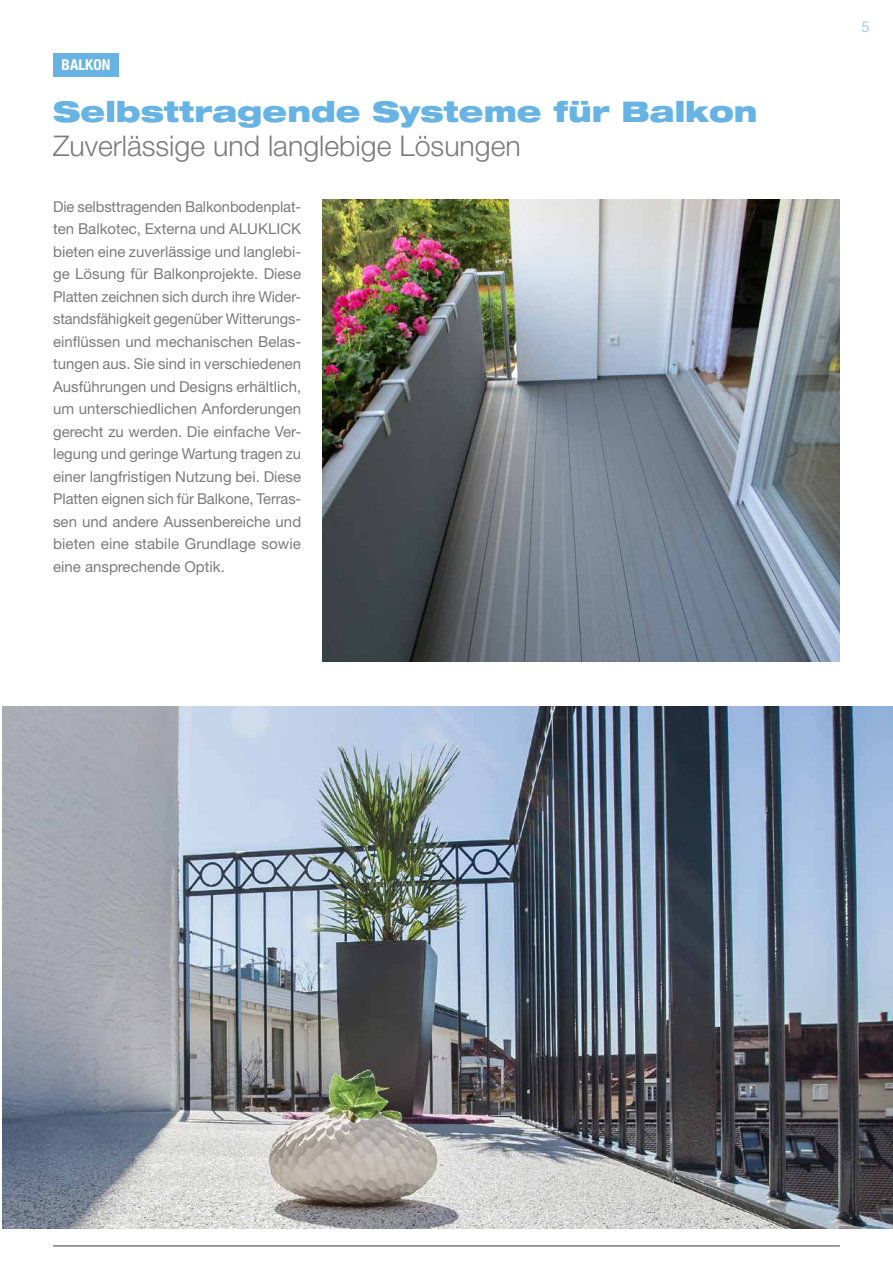
<style>
.page{position:relative;width:893px;height:1263px;background:#fff}
.page>*{position:absolute;margin:0;border:0;box-sizing:border-box;transform-origin:0 0}
.t1{font:300 28.5px "Helvetica Neue LT Std";color:#7c7b7b}
.t2{font:900 expanded 28.5px "Helvetica Neue LT Std";color:#66b3e4}
.t3{font:15px/22.5px "Helvetica Neue LT Std";letter-spacing:.005em;color:#7c7b7b;text-align:justify}
.t4{font:700 condensed 15px "Helvetica Neue LT Std";color:#fff}
.t5{font:15px "Helvetica Neue LT Std";color:#a5cdee}
</style>
<div class="page">
<hr style="left:53px;top:1245px;width:787px;height:2px;background:#7c7b7b">
<div style="left:53px;top:53px;width:66px;height:23px;background:#66b3e4"></div>
<img style="left:322px;top:200px;width:518px;height:462px">
<img style="left:2px;top:706px;width:891px;height:523px">
<p class="t4" style="left:62px;top:56px;width:50px">BALKON</p>
<h1 class="t2" style="left:53px;top:93px;width:706px">Selbsttragende Systeme für Balkon</h1>
<h1 class="t1" style="left:53px;top:128px;width:469px">Zuverlässige und langlebige Lösungen</h1>
<p class="t3" style="left:53px;top:195px;width:250px">Die selbsttragenden Balkonbodenplat&shy;ten Balkotec, Externa und ALUKLICK bieten eine zuverlässige und langlebi&shy;ge Lösung für Balkonprojekte. Diese Platten zeichnen sich durch ihre Wider&shy;standsfähigkeit gegenüber Witterungs&shy;einflüssen und mechanischen Belas&shy;tungen aus. Sie sind in verschiedenen Ausführungen und Designs erhältlich, um unterschiedlichen Anforderungen gerecht zu werden. Die einfache Ver&shy;legung und geringe Wartung tragen zu einer langfristigen Nutzung bei. Diese Platten eignen sich für Balkone, Terras&shy;sen und andere Aussenbereiche und bieten eine stabile Grundlage sowie eine ansprechende Optik.</p>
<p class="t5" style="left:861px;top:18px;width:10px">5</p>
</div>
